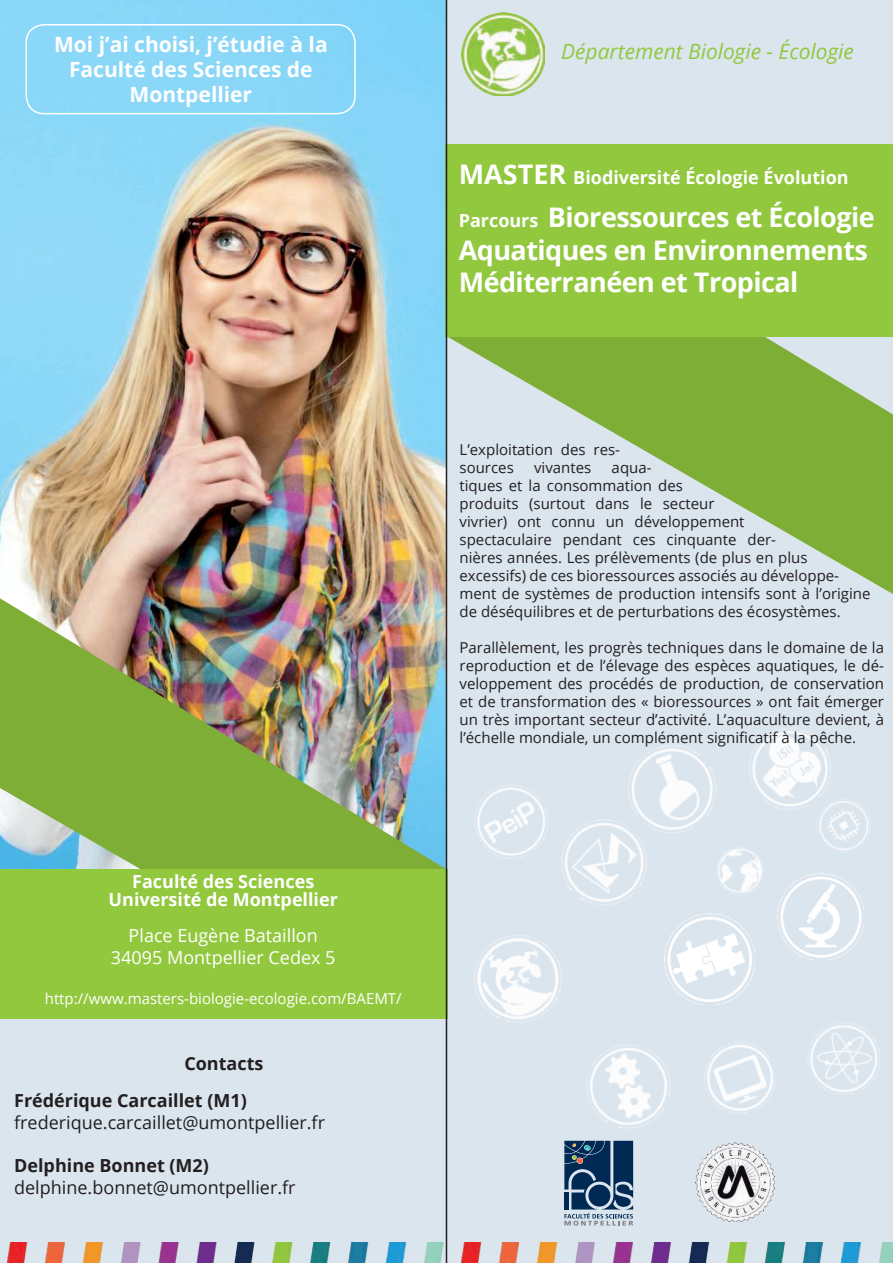
<style>
.page{position:relative;width:893px;height:1263px;background:#dae5ee}
.page>*{position:absolute;margin:0;border:0;box-sizing:border-box;transform-origin:0 0}
.t1{font:700 27px/32.4px "Open Sans";letter-spacing:-.02em;color:#fff}
.t2{font:700 21px/25.2px "Open Sans";color:#fff;text-align:center}
.t3{font:italic 21px "Open Sans";color:#92c83e}
.t4{font:700 18px/18px "Open Sans";color:#fff;text-align:center}
.t5{font:18px "Open Sans";color:#231f20}
.t6{font:700 18px/37.8px "Open Sans";color:#231f20}
.t7{font:18px/21.6px "Open Sans";color:#fff;text-align:center}
.t8{font:15px/18px "Open Sans";color:#231f20}
.t9{font:15px "Open Sans";color:#fff}
.s1{font-size:27px}
.s2{font-size:18px}
</style>
<div class="page">
<img style="left:0;top:0;width:446px;height:598px">
<svg style="left:447px;top:337px;width:446px;height:257px"></svg>
<img style="left:0;top:598px;width:446px;height:271px">
<div style="left:446px;top:144px;width:447px;height:193px;background:#92c83e"></div>
<div style="left:0;top:869px;width:447px;height:149px;background:#92c83e"></div>
<img style="left:628px;top:745px;width:88px;height:88px">
<img style="left:718px;top:848px;width:45px;height:46px">
<img style="left:474px;top:935px;width:88px;height:88px">
<img style="left:819px;top:801px;width:51px;height:50px">
<img style="left:664px;top:914px;width:90px;height:90px">
<img style="left:704px;top:1042px;width:72px;height:72px">
<img style="left:749px;top:728px;width:98px;height:97px">
<img style="left:561px;top:802px;width:103px;height:103px">
<img style="left:574px;top:1045px;width:97px;height:96px">
<img style="left:474px;top:785px;width:74px;height:73px">
<img style="left:808px;top:1022px;width:72px;height:73px">
<img style="left:461px;top:1243px;width:432px;height:20px">
<img style="left:7px;top:1243px;width:439px;height:20px">
<img style="left:777px;top:873px;width:86px;height:87px">
<hr style="left:446px;top:0;width:1px;height:1263px;background:#231f20">
<svg style="left:564px;top:1141px;width:69px;height:84px"></svg>
<img style="left:696px;top:1143px;width:79px;height:79px">
<div style="left:26px;top:24px;width:330px;height:90px;border:2px solid #fff;border-radius:18px"></div>
<img style="left:461px;top:13px;width:83px;height:82px">
<h2 class="t2" style="left:54px;top:34px;width:275px">Moi j’ai choisi, j’étudie à la<br>Faculté des Sciences de<br>Montpellier</h2>
<h2 class="t3" style="left:561px;top:43px;width:294px">Département Biologie - Écologie</h2>
<p class="t4" style="left:459px;top:170px;width:391px"><span class="s1">MASTER</span> Biodiversité Écologie Évolution</p>
<h1 class="t1" style="left:459px;top:204px;width:418px"><span class="s2">Parcours</span> Bioressources et Écologie<br>Aquatiques en Environnements<br>Méditerranéen et Tropical</h1>
<p class="t4" style="left:109px;top:875px;width:231px">Faculté des Sciences<br>Université de Montpellier</p>
<p class="t7" style="left:111px;top:927px;width:226px">Place Eugène Bataillon<br>34095 Montpellier Cedex 5</p>
<p class="t9" style="left:45px;top:992px;width:358px">http://www.masters-biologie-ecologie.com/BAEMT/</p>
<p class="t6" style="left:14px;top:1046px;width:251px;text-indent:170px">Contacts<br>Frédérique Carcaillet (M1)</p>
<p class="t5" style="left:14px;top:1115px;width:312px">frederique.carcaillet@umontpellier.fr</p>
<p class="t6" style="left:14px;top:1148px;width:196px">Delphine Bonnet (M2)</p>
<p class="t5" style="left:14px;top:1180px;width:283px">delphine.bonnet@umontpellier.fr</p>
<p class="t8" style="left:460px;top:442px;width:162px">L’exploitation des res&shy;sources</p>
<p class="t8" style="left:534px;top:460px;width:59px">vivantes</p>
<p class="t8" style="left:460px;top:460px;width:413px;text-indent:152px">aqua-<br>tiques et la consommation des<br>produits (surtout dans le secteur<br>vivrier) ont connu un développement<br>spectaculaire pendant ces cinquante der-<br>nières années. Les prélèvements (de plus en plus excessifs) de ces bioressources associés au développe&shy;ment de systèmes de production intensifs sont à l’origine de déséquilibres et de perturbations des écosystèmes.</p>
<p class="t8" style="left:460px;top:640px;width:426px;text-align:justify">Parallèlement, les progrès techniques dans le domaine de la reproduction et de l’élevage des espèces aquatiques, le dé&shy;veloppement des procédés de production, de conservation et de transformation des « bioressources » ont fait émerger un très important secteur d’activité. L’aquaculture devient, à l’échelle mondiale, un complément signiicatif à la pêche.</p>
</div>
